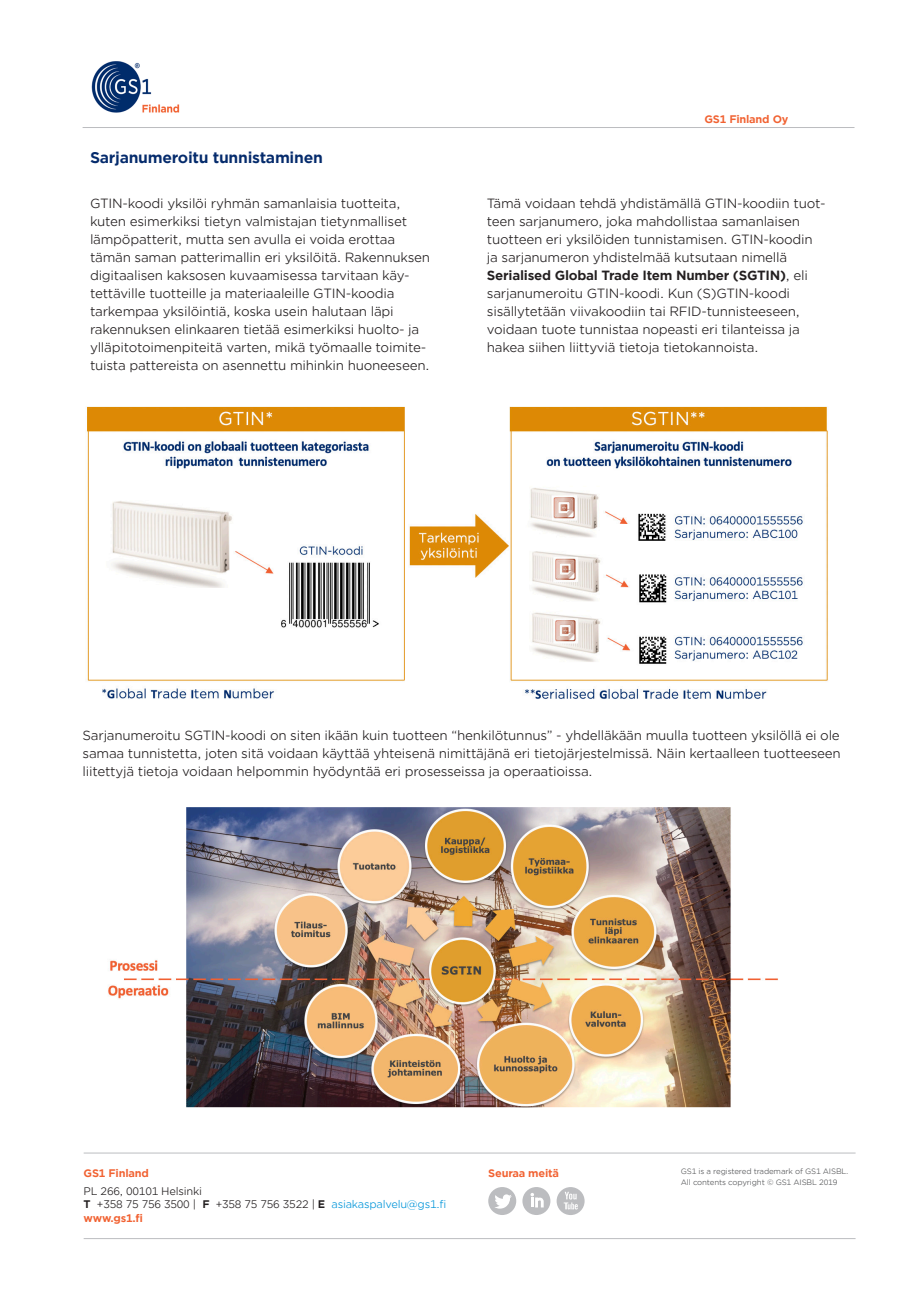
<style>
.page{position:relative;width:920px;height:1290px;background:#fff}
.page>*{position:absolute;margin:0;border:0;box-sizing:border-box;transform-origin:0 0}
._13_Subhead_1__11pt{font:700 15px "Gotham Office";letter-spacing:-.02em;color:#052b6c}
._15_Subhead_2__8_5pt{font:12.75px/18px "Gotham Office";letter-spacing:-.02em;color:#231f20}
._2_Cover_Title_1__34{font:12.75px/18px "Gotham Office";letter-spacing:-.02em;color:#231f20;text-align:justify}
.t1{font:10.5px/13.5px "Gotham Office";letter-spacing:-.02em;color:#231f20}
._8_Header_Right__7pt{font:700 10.5px "Gotham Office";letter-spacing:-.02em;color:#f16232}
.Copyright__5pt__Base{font:7.5px "Gotham Office";letter-spacing:-.02em;color:#57585a}
.s1{font-weight:700}
.s2{color:#0095d9}
.s3{font-weight:700;color:#f16232}
</style>
<div class="page">
<img style="left:87px;top:406px;width:741px;height:293px">
<div style="left:488px;top:1187px;width:28px;height:28px;background:#bcbdc0;border-radius:50%"></div>
<svg style="left:495px;top:1194px;width:17px;height:14px"></svg>
<div style="left:522px;top:1187px;width:28px;height:28px;background:#bcbdc0;border-radius:50%"></div>
<svg style="left:530px;top:1193px;width:14px;height:14px"></svg>
<div style="left:557px;top:1187px;width:28px;height:28px;background:#bcbdc0;border-radius:50%"></div>
<svg style="left:564px;top:1192px;width:14px;height:17px"></svg>
<hr style="left:84px;top:1153px;width:772px;height:1px;background:#bcbdc0">
<hr style="left:84px;top:1238px;width:772px;height:1px;background:#bcbdc0">
<img style="left:108px;top:807px;width:670px;height:300px">
<img style="left:91px;top:61px;width:89px;height:52px">
<hr style="left:83px;top:127px;width:771px;height:1px;background:#bcbdc0">
<p class="_8_Header_Right__7pt" style="left:704px;top:112px;width:85px">GS1 Finland Oy</p>
<p class="_13_Subhead_1__11pt" style="left:90px;top:147px;width:234px">Sarjanumeroitu tunnistaminen</p>
<p class="_15_Subhead_2__8_5pt" style="left:90px;top:194px;width:342px">GTIN-koodi yksilöi ryhmän samanlaisia tuotteita, kuten esimerkiksi tietyn valmistajan tietynmalliset lämpöpatterit, mutta sen avulla ei voida erottaa tämän saman patterimallin eri yksilöitä. Rakennuksen digitaalisen kaksosen kuvaamisessa tarvitaan käy&shy;tettäville tuotteille ja materiaaleille GTIN-koodia tarkempaa yksilöintiä, koska usein halutaan läpi rakennuksen elinkaaren tietää esimerkiksi huolto- ja ylläpitotoimenpiteitä varten, mikä työmaalle toimite&shy;tuista pattereista on asennettu mihinkin huoneeseen.</p>
<p class="_15_Subhead_2__8_5pt" style="left:487px;top:194px;width:340px">Tämä voidaan tehdä yhdistämällä GTIN-koodiin tuot&shy;teen sarjanumero, joka mahdollistaa samanlaisen tuotteen eri yksilöiden tunnistamisen. GTIN-koodin ja sarjanumeron yhdistelmää kutsutaan nimellä <span class="s1">Serialised Global Trade Item Number (SGTIN)</span>, eli sarjanumeroitu GTIN-koodi. Kun (S)GTIN-koodi sisällytetään viivakoodiin tai RFID-tunnisteeseen, voidaan tuote tunnistaa nopeasti eri tilanteissa ja hakea siihen liittyviä tietoja tietokannoista.</p>
<p class="_2_Cover_Title_1__34" style="left:83px;top:726px;width:760px">Sarjanumeroitu SGTIN-koodi on siten ikään kuin tuotteen “henkilötunnus” - yhdelläkään muulla tuotteen yksilöllä ei ole samaa tunnistetta, joten sitä voidaan käyttää yhteisenä nimittäjänä eri tietojärjestelmissä. Näin kertaalleen tuotteeseen liitettyjä tietoja voidaan helpommin hyödyntää eri prosesseissa ja operaatioissa.</p>
<p class="_8_Header_Right__7pt" style="left:84px;top:1166px;width:67px">GS1 Finland</p>
<p class="t1" style="left:84px;top:1183px;width:364px">PL 266, 00101 Helsinki<br><span class="s1">T</span> +358 75 756 3500 | <span class="s1">F</span> +358 75 756 3522 | <span class="s1">E</span> <span class="s2">asiakaspalvelu@gs1.fi </span><span class="s3">www.gs1.fi</span></p>
<p class="_8_Header_Right__7pt" style="left:488px;top:1166px;width:72px">Seuraa meitä</p>
<p class="Copyright__5pt__Base" style="left:681px;top:1166px;width:169px">GS1 is a registered trademark of GS1 AISBL.</p>
<p class="Copyright__5pt__Base" style="left:681px;top:1177px;width:158px">All contents copyright © GS1 AISBL 2019</p>
</div>
